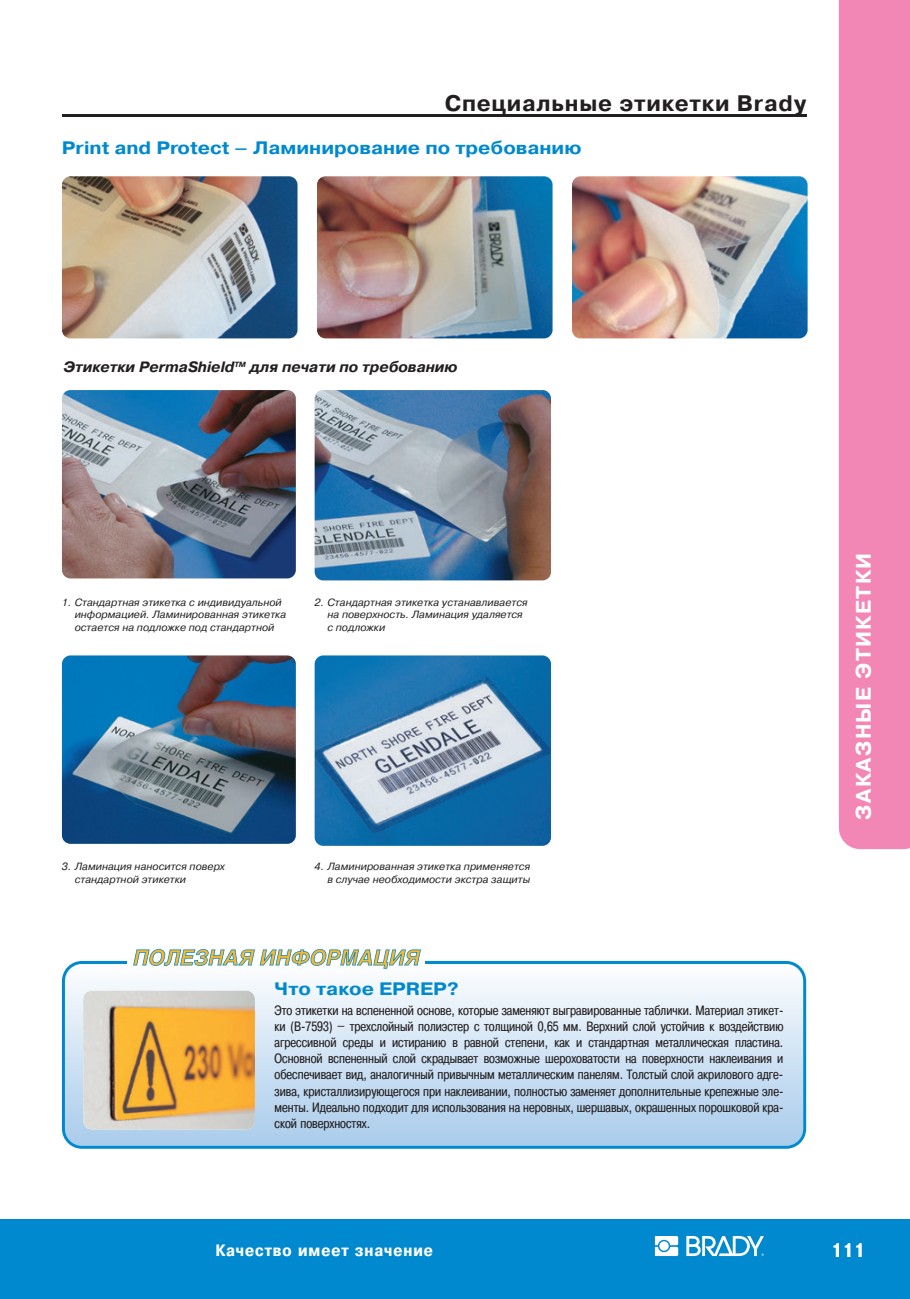
<style>
.page{position:relative;width:910px;height:1299px;background:#fff}
.page>*{position:absolute;margin:0;border:0;box-sizing:border-box;transform-origin:0 0}
.t1{font:700 22.5px "Pragmatica C";letter-spacing:.035em;color:#231f20}
.t2{font:700 21px "Pragmatica C";letter-spacing:.065em;color:#fff}
.t3{font:700 19.5px "Pragmatica Cond C";color:#fff;scale:.95 1}
.t4{font:700 18px "Pragmatica C";color:#0089cf;scale:1.1 1}
.t5{font:700 16.5px "Pragmatica Cond C";letter-spacing:.05em;color:#fff;scale:1.1 1}
.t6{font:italic 700 15px "Pragmatica C";color:#231f20}
.t7{font:13.5px/16.2px "Pragmatica Cond C";color:#231f20;text-align:justify}
.t8{font:italic 10.5px/12.6px "Pragmatica C";color:#231f20}
</style>
<div class="page">
<div style="left:839px;top:0;width:71px;height:849px;background:#f287b6"></div>
<div style="left:0;top:1219px;width:910px;height:80px;background:#0089cf"></div>
<svg style="left:686px;top:1236px;width:78px;height:20px"></svg>
<svg style="left:655px;top:1236px;width:23px;height:20px"></svg>
<hr style="left:62px;top:115px;width:744px;height:2px;background:#231f20">
<img style="left:62px;top:390px;width:234px;height:188px">
<img style="left:315px;top:390px;width:236px;height:190px">
<img style="left:62px;top:655px;width:234px;height:189px">
<img style="left:315px;top:655px;width:236px;height:191px">
<img style="left:62px;top:176px;width:235px;height:162px">
<img style="left:317px;top:176px;width:235px;height:162px">
<img style="left:572px;top:176px;width:235px;height:162px">
<svg style="left:62px;top:961px;width:744px;height:187px"></svg>
<img style="left:83px;top:990px;width:172px;height:139px">
<div style="left:127px;top:949px;width:297px;height:15px;background:#fff"></div>
<svg style="left:133px;top:949px;width:288px;height:19px"></svg>
<h1 class="t1" style="left:445px;top:95px;width:363px">Специальные этикетки Brady</h1>
<h3 class="t4" style="left:62px;top:142px;width:474px">Print and Protect – Ламинирование по требованию</h3>
<p class="t6" style="left:63px;top:362px;width:396px">Этикетки PermaShield<sup>TM</sup> для печати по требованию</p>
<p class="t8" style="left:75px;top:597px;width:213px;text-indent:-13px">1. Стандартная этикетка с индивидуальной информацией. Ламинированная этикетка остается на подложке под стандартной</p>
<p class="t8" style="left:327px;top:597px;width:202px;text-indent:-13px">2. Стандартная этикетка устанавливается на поверхность. Ламинация удаляется с подложки</p>
<p class="t8" style="left:75px;top:861px;width:152px;text-indent:-13px">3. Ламинация наносится поверх стандартной этикетки</p>
<p class="t8" style="left:315px;top:861px;width:217px;text-align:right">4. Ламинированная этикетка применяется в случае необходимости экстра защиты</p>
<h3 class="t4" style="left:275px;top:982px;width:169px">Что такое EPREP?</h3>
<p class="t7" style="left:275px;top:1003px;width:510px">Это этикетки на вспененной основе, которые заменяют выгравированные таблички. Материал этикет&shy;ки (B-7593) – трехслойный полиэстер с толщиной 0,65 мм. Верхний слой устойчив к воздействию агрессивной среды и истиранию в равной степени, как и стандартная металлическая пластина.<br>Основной вспененный слой скрадывает возможные шероховатости на поверхности наклеивания и обеспечивает вид, аналогичный привычным металлическим панелям. Толстый слой акрилового адге&shy;зива, кристаллизирующегося при наклеивании, полностью заменяет дополнительные крепежные эле&shy;менты. Идеально подходит для использования на неровных, шершавых, окрашенных порошковой кра&shy;ской поверхностях.</p>
<h2 class="t2" style="left:856px;top:819px;width:268px;rotate:-90deg">ЗАКАЗНЫЕ ЭТИКЕТКИ</h2>
<p class="t5" style="left:215px;top:1244px;width:199px">Качество имеет значение</p>
<h3 class="t3" style="left:832px;top:1243px;width:37px">111</h3>
</div>
